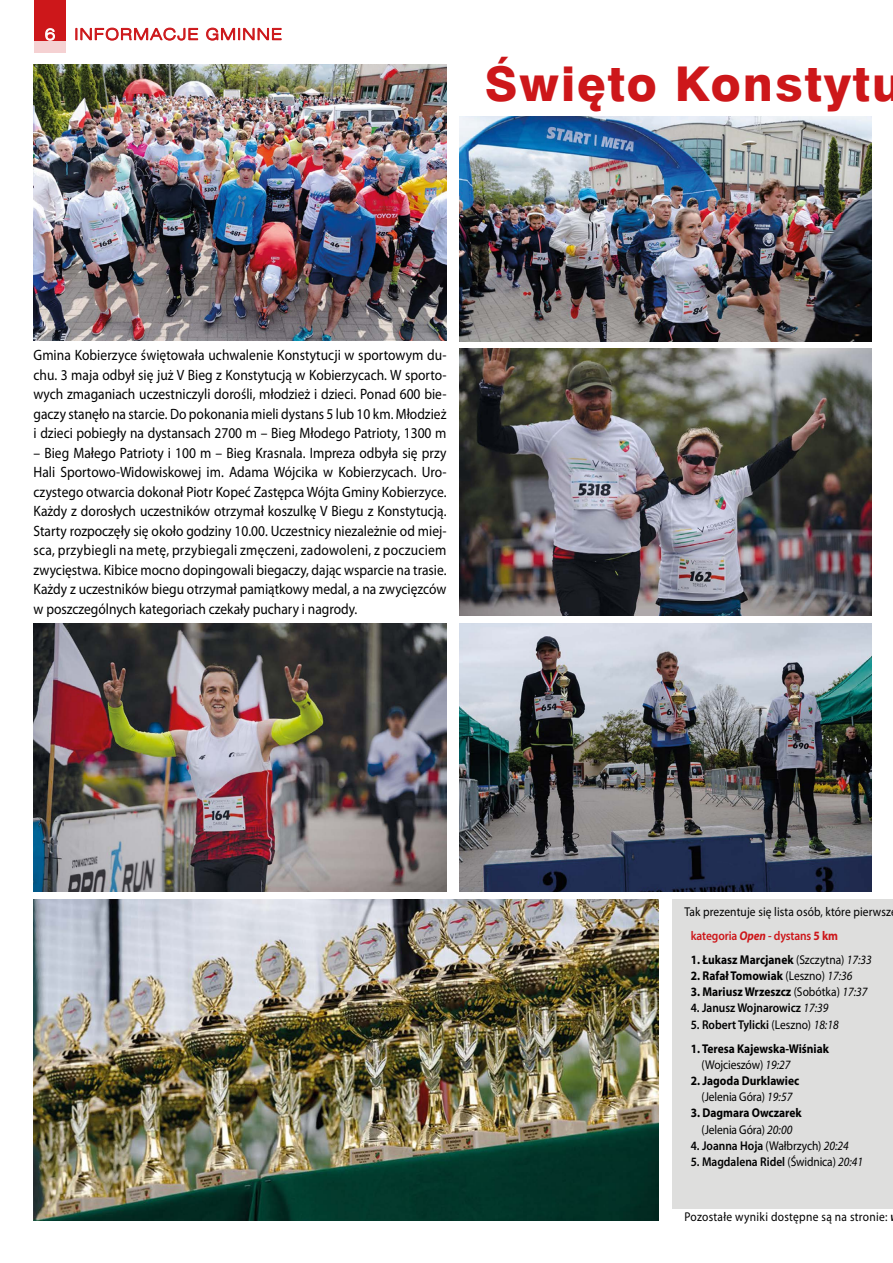
<style>
.page{position:relative;width:893px;height:1263px;background:#fff}
.page>*{position:absolute;margin:0;border:0;box-sizing:border-box;transform-origin:0 0}
.t1{font:48px "Swis 721 Hv EU";letter-spacing:.04em;color:#cd171a}
.t2{font:15.75px "Swis 721 Lt Ex EU";letter-spacing:.075em;color:#cd171a}
.t3{font:15px/19.5px "Myriad Pro";color:#000;text-align:justify;scale:.9 1}
.t4{font:700 12.75px/16.2px "Myriad Pro";color:#000;text-align:center;scale:.9 1}
.t5{font:600 12.75px "Myriad Pro";color:#000;scale:.9 1}
.t6{font:12.75px/23.5px "Myriad Pro";letter-spacing:.01em;color:#000;scale:.9 1}
.s1{color:#fff}
.s2{font-weight:600;color:#cd171a}
.s3{font-weight:700;font-style:italic;color:#cd171a}
.s4{font-weight:700;color:#cd171a}
.s5{font-weight:400}
.s6{font-weight:400;font-style:italic}
</style>
<div class="page">
<div style="left:672px;top:899px;width:221px;height:309px;background:#dededd"></div>
<img style="left:459px;top:117px;width:413px;height:224px">
<img style="left:34px;top:64px;width:412px;height:276px">
<img style="left:34px;top:899px;width:625px;height:321px">
<img style="left:459px;top:349px;width:413px;height:266px">
<img style="left:459px;top:623px;width:413px;height:268px">
<img style="left:34px;top:623px;width:412px;height:268px">
<div style="left:34px;top:40px;width:32px;height:13px;background:#f5d1d2"></div>
<div style="left:34px;top:0;width:32px;height:40px;background:#cd171a"></div>
<svg style="left:75px;top:27px;width:123px;height:14px"></svg>
<svg style="left:206px;top:27px;width:76px;height:14px"></svg>
<svg style="left:45px;top:28px;width:10px;height:13px"></svg>
<p class="t2" style="left:45px;top:25px;width:238px"><span class="s1">6</span> INFORMACJE GMINNE</p>
<h1 class="t1" style="left:485px;top:55px;width:419px">Święto Konstytu</h1>
<p class="t3" style="left:34px;top:345px;width:460px">Gmina Kobierzyce świętowała uchwalenie Konstytucji w sportowym du&shy;chu. 3 maja odbył się już V Bieg z Konstytucją w Kobierzycach. W sporto&shy;wych zmaganiach uczestniczyli dorośli, młodzież i dzieci. Ponad 600 bie&shy;gaczy stanęło na starcie. Do pokonania mieli dystans 5 lub 10 km. Młodzież i dzieci pobiegły na dystansach 2700 m – Bieg Młodego Patrioty, 1300 m</p>
<p class="t3" style="left:34px;top:442px;width:460px">– Bieg Małego Patrioty i 100 m – Bieg Krasnala. Impreza odbyła się przy Hali Sportowo-Widowiskowej im. Adama Wójcika w Kobierzycach. Uro&shy;czystego otwarcia dokonał Piotr Kopeć Zastępca Wójta Gminy Kobierzyce.<br>Każdy z dorosłych uczestników otrzymał koszulkę V Biegu z Konstytucją.<br>Starty rozpoczęły się około godziny 10.00. Uczestnicy niezależnie od miej&shy;sca, przybiegli na metę, przybiegali zmęczeni, zadowoleni, z poczuciem zwycięstwa. Kibice mocno dopingowali biegaczy, dając wsparcie na trasie.<br>Każdy z uczestników biegu otrzymał pamiątkowy medal, a na zwycięzców w poszczególnych kategoriach czekały puchary i nagrody.</p>
<p class="t6" style="left:691px;top:900px;width:224px;text-indent:-6px">Tak prezentuje się lista osób, które pierwsz <span class="s2">kategoria</span> <span class="s3">Open</span> <span class="s2">- dystans</span> <span class="s4">5 km</span></p>
<p class="t4" style="left:691px;top:951px;width:203px">1. Łukasz Marcjanek <span class="s5">(Szczytna)</span> <span class="s6">17:33</span></p>
<p class="t4" style="left:691px;top:967px;width:181px">2. Rafał Tomowiak <span class="s5">(Leszno)</span> <span class="s6">17:36</span></p>
<p class="t4" style="left:691px;top:983px;width:198px">3. Mariusz Wrzeszcz <span class="s5">(Sobótka)</span> <span class="s6">17:37</span></p>
<p class="t5" style="left:691px;top:1000px;width:154px">4. Janusz Wojnarowicz <span class="s6">17:39</span></p>
<p class="t5" style="left:691px;top:1016px;width:166px">5. Robert Tylicki <span class="s5">(Leszno)</span> <span class="s6">18:18</span></p>
<p class="t4" style="left:701px;top:1040px;width:143px;text-align:left;text-indent:-11px">1. Teresa Kajewska-Wiśniak <span class="s5">(Wojcieszów)</span> <span class="s6">19:27</span></p>
<p class="t4" style="left:691px;top:1072px;width:122px">2. Jagoda Durklawiec <span class="s5">(Jelenia Góra)</span> <span class="s6">19:57</span></p>
<p class="t4" style="left:691px;top:1105px;width:125px">3. Dagmara Owczarek <span class="s5">(Jelenia Góra)</span> <span class="s6">20:00</span></p>
<p class="t5" style="left:691px;top:1137px;width:177px">4. Joanna Hoja <span class="s5">(Wałbrzych)</span> <span class="s6">20:24</span></p>
<p class="t5" style="left:691px;top:1154px;width:193px">5. Magdalena Ridel <span class="s5">(Świdnica)</span> <span class="s6">20:41</span></p>
<p class="t6" style="left:684px;top:1205px;width:227px">Pozostałe wyniki dostępne są na stronie:</p>
</div>
